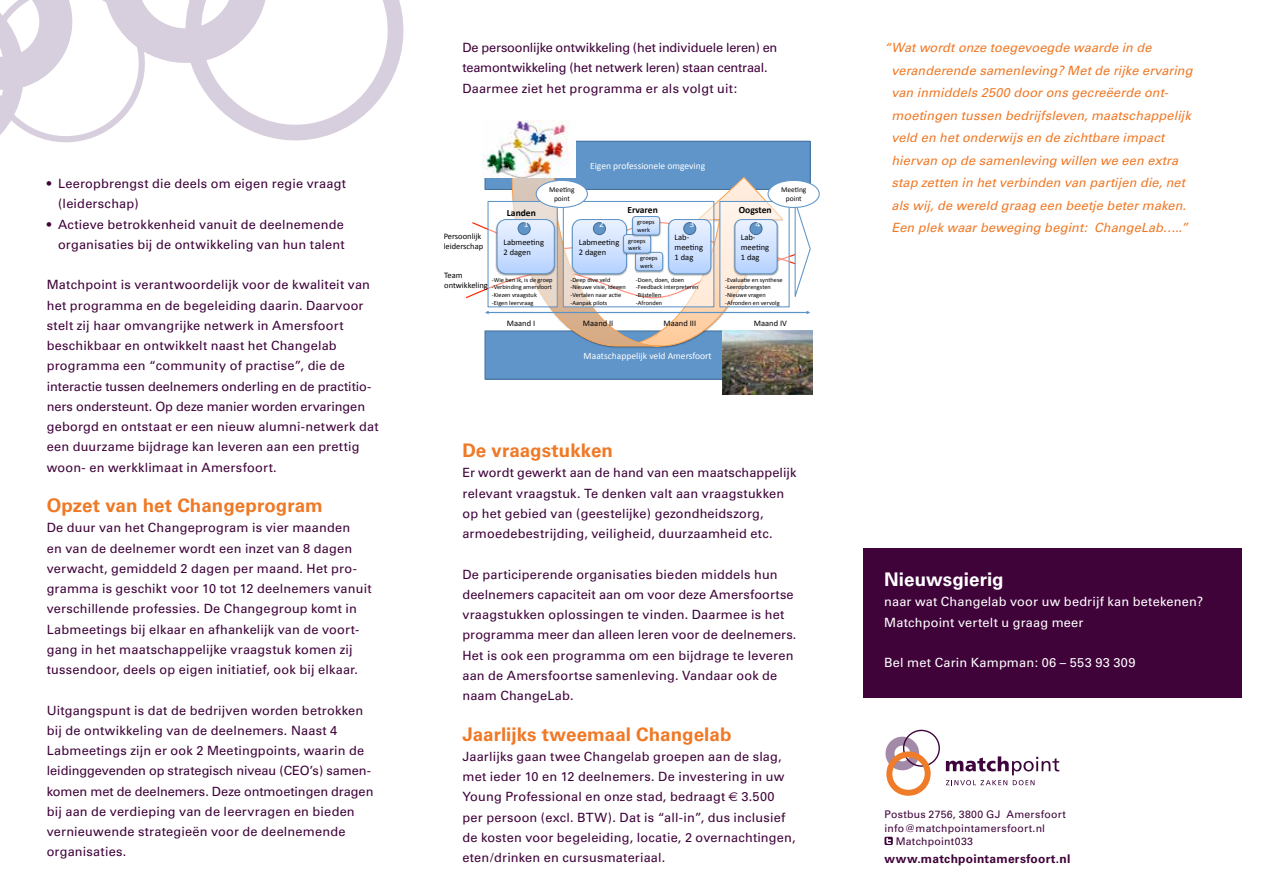
<style>
.page{position:relative;width:1263px;height:893px;background:#fff}
.page>*{position:absolute;margin:0;border:0;box-sizing:border-box;transform-origin:0 0}
.t1{font:700 18.75px "Univers";color:#ef7926}
.t2{font:700 18.75px "Univers";letter-spacing:.005em;color:#fff}
.t3{font:12.75px/20.2px "Univers";letter-spacing:.015em;color:#3f033a}
.t4{font:italic 12.75px/22.5px "Univers S";letter-spacing:.005em;color:#ef7926}
.t5{font:12.75px/20.2px "Univers";letter-spacing:-.015em;color:#3f033a}
.t6{font:12.75px/20.2px "Univers";letter-spacing:.015em;color:#fff}
.t7{font:700 12px "Univers";letter-spacing:.02em;color:#3f033a}
.t8{font:10.5px "Univers";letter-spacing:.025em;color:#3f033a}
.t9{font:9.6px "Calibri";color:#fff}
.t10{font:700 9.6px "Calibri";color:#000}
.t11{font:8.55px/10.1px "Calibri";color:#000}
.t12{font:7.5px/9px "Calibri";color:#000;text-align:center}
.t13{font:6.3px/7.6px "Calibri";color:#000}
.s1{font-family:"Euro Sans"}
</style>
<div class="page">
<div style="left:485px;top:331px;width:325px;height:48px;background:#6095c9"></div>
<div style="left:484px;top:330px;width:327px;height:50px;border:1px solid #47719c"></div>
<div style="left:485px;top:141px;width:325px;height:48px;background:#6095c9"></div>
<div style="left:484px;top:141px;width:327px;height:49px;border:1px solid #47719c"></div>
<svg style="left:465px;top:177px;width:346px;height:184px"></svg>
<div style="left:632px;top:216px;width:28px;height:19px;border:1px solid #5b92c7;border-radius:3px"></div>
<div style="left:768px;top:180px;width:51px;height:27px;background:#fff;border-radius:50%"></div>
<div style="left:767px;top:180px;width:53px;height:28px;border:1px solid #6095c9;border-radius:50%"></div>
<div style="left:518px;top:223px;width:12px;height:12px;background:#6095c9;border-radius:50%"></div>
<div style="left:518px;top:222px;width:13px;height:13px;border:1px solid #47719c;border-radius:50%"></div>
<div style="left:593px;top:223px;width:12px;height:12px;background:#6095c9;border-radius:50%"></div>
<div style="left:593px;top:222px;width:13px;height:13px;border:1px solid #47719c;border-radius:50%"></div>
<div style="left:684px;top:223px;width:12px;height:12px;background:#6095c9;border-radius:50%"></div>
<div style="left:683px;top:222px;width:13px;height:13px;border:1px solid #47719c;border-radius:50%"></div>
<div style="left:750px;top:223px;width:12px;height:12px;background:#6095c9;border-radius:50%"></div>
<div style="left:749px;top:222px;width:13px;height:13px;border:1px solid #47719c;border-radius:50%"></div>
<img style="left:482px;top:120px;width:93px;height:57px">
<img style="left:723px;top:331px;width:90px;height:63px">
<svg style="left:0;top:0;width:404px;height:143px"></svg>
<div style="left:884px;top:837px;width:9px;height:8px;background:#3f033a"></div>
<svg style="left:886px;top:838px;width:5px;height:6px"></svg>
<div style="left:885px;top:737px;width:34px;height:33px;border:9px solid #a38aa9;border-radius:50%"></div>
<div style="left:903px;top:730px;width:37px;height:37px;border:1px solid #3e053c;border-radius:50%"></div>
<div style="left:886px;top:751px;width:45px;height:45px;border:6px solid #ee7c28;border-radius:50%"></div>
<svg style="left:946px;top:756px;width:113px;height:29px"></svg>
<div style="left:863px;top:548px;width:379px;height:149px;background:#3f033a"></div>
<p class="t3" style="left:58px;top:174px;width:289px;text-indent:-11px">• Leeropbrengst die deels om eigen regie vraagt (leiderschap)</p>
<p class="t3" style="left:47px;top:214px;width:300px;text-align:right">• Actieve betrokkenheid vanuit de deelnemende organisaties bij de ontwikkeling van hun talent</p>
<p class="t3" style="left:47px;top:275px;width:333px">Matchpoint is verantwoordelijk voor de kwaliteit van het programma en de begeleiding daarin. Daarvoor stelt zij haar omvangrijke netwerk in Amersfoort beschikbaar en ontwikkelt naast het Changelab programma een “community of practise”, die de interactie tussen deelnemers onderling en de practitio&shy;ners ondersteunt. Op deze manier worden ervaringen geborgd en ontstaat er een nieuw alumni-netwerk dat een duurzame bijdrage kan leveren aan een prettig woon- en werkklimaat in Amersfoort.</p>
<h1 class="t1" style="left:47px;top:495px;width:278px">Opzet van het Changeprogram</h1>
<p class="t3" style="left:47px;top:518px;width:326px">De duur van het Changeprogram is vier maanden<br>en van de deelnemer wordt een inzet van 8 dagen verwacht, gemiddeld 2 dagen per maand. Het pro&shy;gramma is geschikt voor 10 tot 12 deelnemers vanuit verschillende professies. De Changegroup komt in Labmeetings bij elkaar en afhankelijk van de voort&shy;gang in het maatschappelijke vraagstuk komen zij tussendoor, deels op eigen initiatief, ook bij elkaar.</p>
<p class="t3" style="left:47px;top:700px;width:328px">Uitgangspunt is dat de bedrijven worden betrokken bij de ontwikkeling van de deelnemers. Naast 4<br>Labmeetings zijn er ook 2 Meetingpoints, waarin de leidinggevenden op strategisch niveau (CEO’s) samen&shy;komen met de deelnemers. Deze ontmoetingen dragen bij aan de verdieping van de leervragen en bieden vernieuwende strategieën voor de deelnemende organisaties.</p>
<p class="t5" style="left:462px;top:37px;width:316px">De persoonlijke ontwikkeling (het individuele leren) en teamontwikkeling (het netwerk leren) staan centraal.<br>Daarmee ziet het programma er als volgt uit:</p>
<p class="t12" style="left:549px;top:185px;width:27px">Mee&lt;ng point</p>
<p class="t9" style="left:590px;top:160px;width:117px">Eigen professionele omgeving</p>
<p class="t12" style="left:781px;top:185px;width:27px">Mee&lt;ng point</p>
<p class="t10" style="left:507px;top:206px;width:30px">Landen</p>
<p class="t10" style="left:627px;top:204px;width:32px">Ervaren</p>
<p class="t10" style="left:739px;top:204px;width:34px">Oogsten</p>
<p class="t11" style="left:503px;top:237px;width:42px">Labmee&lt;ng<br>2 dagen</p>
<p class="t11" style="left:579px;top:237px;width:42px">Labmee&lt;ng<br>2 dagen</p>
<p class="t11" style="left:674px;top:232px;width:30px">Lab--‐ mee&lt;ng<br>1 dag</p>
<p class="t11" style="left:741px;top:232px;width:30px">Lab--‐ mee&lt;ng<br>1 dag</p>
<p class="t9" style="left:524px;top:218px;width:6px">1</p>
<p class="t9" style="left:599px;top:218px;width:6px">2</p>
<p class="t9" style="left:689px;top:218px;width:6px">3</p>
<p class="t9" style="left:755px;top:218px;width:6px">4</p>
<p class="t13" style="left:637px;top:218px;width:19px">groeps werk</p>
<p class="t11" style="left:444px;top:230px;width:41px">Persoonlijk leiderschap</p>
<p class="t11" style="left:444px;top:269px;width:45px">Team ontwikkeling</p>
<p class="t13" style="left:628px;top:236px;width:19px">groeps werk</p>
<p class="t13" style="left:640px;top:254px;width:19px">groeps werk</p>
<p class="t13" style="left:492px;top:276px;width:62px">--‐Wie ben ik, is de groep --‐Verbinding amersfoort --‐Kiezen vraagstuk --‐Eigen leervraag</p>
<p class="t13" style="left:570px;top:276px;width:57px">--‐Deep dive veld --‐Nieuwe visie, ideeen --‐Vertalen naar ac&lt;e --‐Aanpak pilots</p>
<p class="t13" style="left:636px;top:276px;width:64px">--‐Doen, doen, doen --‐Feedback interpreteren --‐Bijstellen<br>--‐Afronden</p>
<p class="t13" style="left:725px;top:276px;width:59px">--‐Evalua&lt;e en synthese --‐Leeropbrengsten --‐Nieuwe vragen --‐Afronden en vervolg</p>
<p class="t11" style="left:507px;top:318px;width:30px">Maand I</p>
<p class="t11" style="left:583px;top:318px;width:32px">Maand II</p>
<p class="t11" style="left:663px;top:318px;width:34px">Maand III</p>
<p class="t11" style="left:754px;top:317px;width:35px">Maand IV</p>
<p class="t9" style="left:584px;top:350px;width:130px">Maatschappelijk veld Amersfoort</p>
<h1 class="t1" style="left:462px;top:439px;width:152px">De vraagstukken</h1>
<p class="t3" style="left:462px;top:463px;width:335px">Er wordt gewerkt aan de hand van een maatschappelijk relevant vraagstuk. Te denken valt aan vraagstukken op het gebied van (geestelijke) gezondheidszorg, armoedebestrijding, veiligheid, duurzaamheid etc.</p>
<p class="t3" style="left:462px;top:564px;width:336px">De participerende organisaties bieden middels hun deelnemers capaciteit aan om voor deze Amersfoortse vraagstukken oplossingen te vinden. Daarmee is het programma meer dan alleen leren voor de deelnemers.<br>Het is ook een programma om een bijdrage te leveren aan de Amersfoortse samenleving. Vandaar ook de naam ChangeLab.</p>
<h1 class="t1" style="left:462px;top:723px;width:271px">Jaarlijks tweemaal Changelab</h1>
<p class="t3" style="left:462px;top:746px;width:335px">Jaarlijks gaan twee Changelab groepen aan de slag, met ieder 10 en 12 deelnemers. De investering in uw Young Professional en onze stad, bedraagt <span class="s1">€</span> 3.500 per persoon (excl. BTW). Dat is “all-in”, dus inclusief de kosten voor begeleiding, locatie, 2 overnachtingen, eten/drinken en cursusmateriaal.</p>
<p class="t4" style="left:891px;top:37px;width:303px;text-indent:-7px">“Wat wordt onze toegevoegde waarde in de veranderende samenleving? Met de rijke ervaring van inmiddels 2500 door ons gecreëerde ont&shy;moetingen tussen bedrijfsleven, maatschappelijk veld en het onderwijs en de zichtbare impact hiervan op de samenleving willen we een extra stap zetten in het verbinden van partijen die, net als wij, de wereld graag een beetje beter maken.<br>Een plek waar beweging begint: ChangeLab…..”</p>
<h1 class="t2" style="left:884px;top:568px;width:121px">Nieuwsgierig</h1>
<p class="t6" style="left:884px;top:592px;width:321px">naar wat Changelab voor uw bedrijf kan betekenen?<br>Matchpoint vertelt u graag meer</p>
<p class="t6" style="left:884px;top:652px;width:253px">Bel met Carin Kampman: 06 – 553 93 309</p>
<p class="t8" style="left:884px;top:808px;width:183px">Postbus 2756, 3800 GJ Amersfoort</p>
<p class="t8" style="left:884px;top:822px;width:162px">info@matchpointamersfoort.nl</p>
<p class="t8" style="left:896px;top:835px;width:79px">Matchpoint033</p>
<p class="t7" style="left:884px;top:851px;width:187px">www.matchpointamersfoort.nl</p>
</div>
